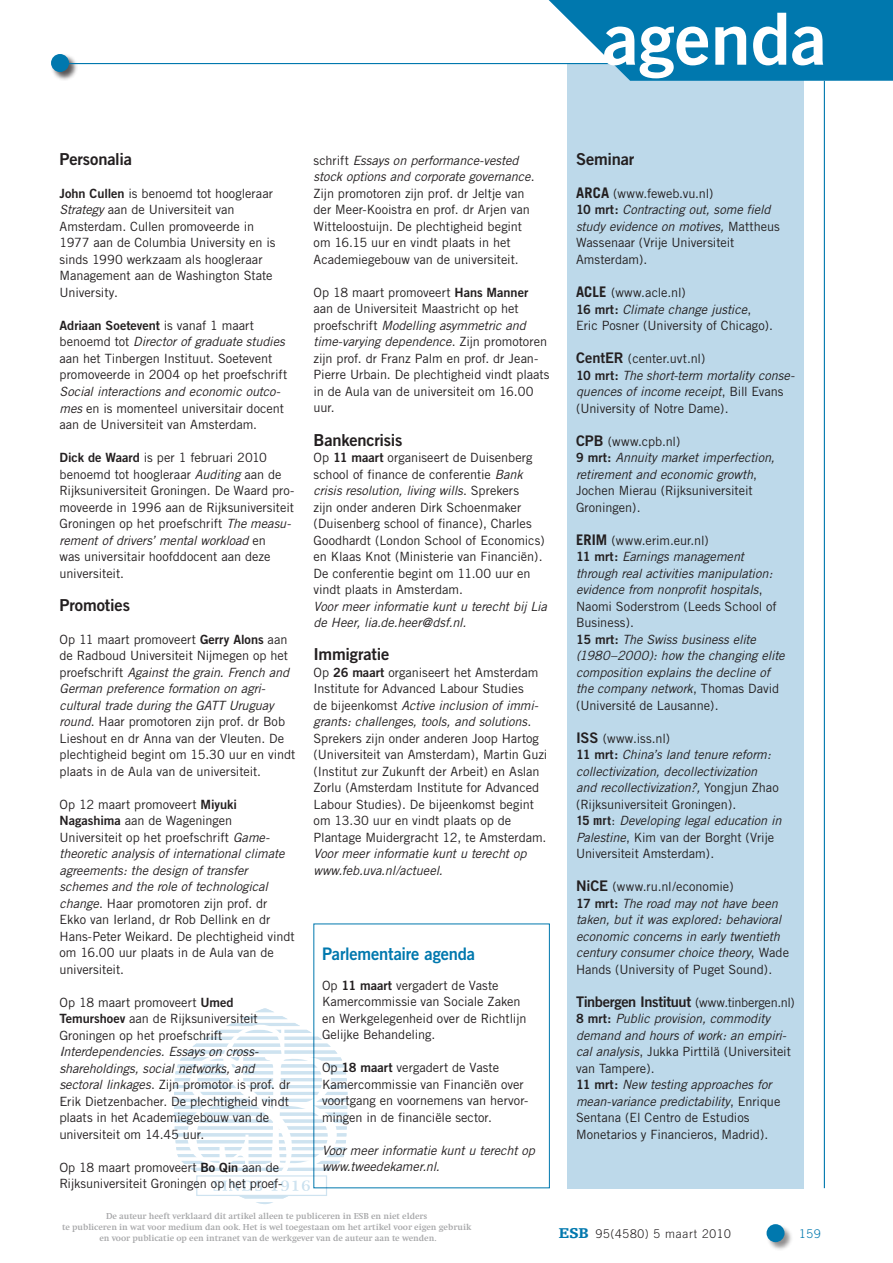
<style>
.page{position:relative;width:893px;height:1263px;background:#fff}
.page>*{position:absolute;margin:0;border:0;box-sizing:border-box;transform-origin:0 0}
.t1{font:72px "Trade Gothic Bold Two";color:#fff}
.t2{font:17.25px "Trade Gothic Bold Two";letter-spacing:-.015em;color:#0078ae;scale:.95 1}
.t3{font:16.5px "Trade Gothic Bold Two";letter-spacing:-.015em;color:#231f20}
.t4{font:14.7px "Trade Gothic Bold Two";letter-spacing:-.03em;color:#231f20}
.t5{font:700 14.7px "Trade Gothic";color:#231f20}
.t6{font:12.75px/16.5px "Trade Gothic";letter-spacing:-.005em;color:#231f20}
.t7{font:italic 12.75px/16.5px "Trade Gothic";letter-spacing:-.005em;color:#231f20}
.t8{font:12.75px "Trade Gothic Bold Two";color:#231f20}
.t9{font:300 12px "Trade Gothic";letter-spacing:.06em;color:#231f20}
.t10{font:300 12px "Trade Gothic";color:#0078ae}
.t11{font:700 9px/10.8px "Swift";color:#6c6d70;text-align:center}
.s1{font-family:"Trade Gothic Bold Two"}
.s2{font-style:italic}
.s3{font-family:"Trade Gothic"}
.s4{font-family:"Trade Gothic Bold Two";font-style:normal;font-size:14.7px}
.s5{font-style:normal}
.s6{font-family:"Trade Gothic Bold Two";font-style:normal}
.s7{font-family:"Trade Gothic Bold Two";font-size:14.7px}
.s8{font-weight:700;font-style:normal}
.s9{font-family:"Trade Gothic";font-size:12.75px}
.s10{font-family:"Egyptienne F";font-weight:900;font-size:15px;color:#0078ae}
</style>
<div class="page">
<div style="left:766px;top:1224px;width:27px;height:27px;background:#231f20;opacity:.5"></div>
<div style="left:766px;top:1224px;width:18px;height:18px;background:#0078ae;border-radius:50%"></div>
<div style="left:567px;top:63px;width:237px;height:1125px;background:#bdd9ea"></div>
<div style="left:51px;top:54px;width:27px;height:27px;background:#231f20;opacity:.75"></div>
<div style="left:51px;top:54px;width:18px;height:18px;background:#0078ae;border-radius:50%"></div>
<hr style="left:824px;top:81px;width:1px;height:1107px;background:#0078ae">
<hr style="left:69px;top:63px;width:554px;height:1px;background:#0078ae">
<svg style="left:549px;top:0;width:344px;height:81px;background:#1b86b6"></svg>
<div style="left:314px;top:924px;width:236px;height:264px;border:1px solid #0078ae"></div>
<svg style="left:174px;top:1008px;width:184px;height:196px"></svg>
<h1 class="t1" style="left:603px;top:-6px;width:226px">agenda</h1>
<p class="t3" style="left:60px;top:149px;width:74px">Personalia</p>
<p class="t6" style="left:60px;top:185px;width:217px"><span class="s1">John Cullen</span> is benoemd tot hoogleraar<br><span class="s2">Strategy</span> aan de Universiteit van<br>Amsterdam. Cullen promoveerde in<br>1977 aan de Columbia University en is sinds 1990 werkzaam als hoogleraar<br>Management aan de Washington State<br>University.</p>
<p class="t8" style="left:60px;top:317px;width:196px">Adriaan Soetevent <span class="s3">is vanaf 1 maart</span></p>
<p class="t6" style="left:60px;top:334px;width:229px">benoemd tot <span class="s2">Director of graduate studies </span>aan het Tinbergen Instituut. Soetevent promoveerde in 2004 op het proefschrift</p>
<p class="t6" style="left:60px;top:383px;width:226px"><span class="s2">Social interactions and economic outco&shy;mes</span> en is momenteel universitair docent aan de Universiteit van Amsterdam.</p>
<p class="t6" style="left:60px;top:449px;width:237px"><span class="s1">Dick de Waard</span> is per 1 februari 2010 benoemd tot hoogleraar <span class="s2">Auditing</span> aan de Rijksuniversiteit Groningen. De Waard pro&shy;moveerde in 1996 aan de Rijksuniversiteit Groningen op het proefschrift <span class="s2">The measu&shy;rement of drivers’ mental workload</span> en<br>was universitair hoofddocent aan deze universiteit.</p>
<p class="t3" style="left:60px;top:594px;width:72px">Promoties</p>
<p class="t6" style="left:60px;top:631px;width:237px">Op 11 maart promoveert <span class="s1">Gerry Alons</span> aan de Radboud Universiteit Nijmegen op het proefschrift <span class="s2">Against the grain. French and German preference formation on agri&shy;cultural trade during the GATT Uruguay round</span>. Haar promotoren zijn prof. dr Bob Lieshout en dr Anna van der Vleuten. De plechtigheid begint om 15.30 uur en vindt plaats in de Aula van de universiteit.</p>
<p class="t6" style="left:60px;top:796px;width:237px">Op 12 maart promoveert <span class="s1">Miyuki Nagashima</span> aan de Wageningen Universiteit op het proefschrift <span class="s2">Game&shy;theoretic analysis of international climate agreements: the design of transfer schemes and the role of technological change</span>. Haar promotoren zijn prof. dr Ekko van Ierland, dr Rob Dellink en dr Hans-Peter Weikard. De plechtigheid vindt om 16.00 uur plaats in de Aula van de universiteit.</p>
<p class="t6" style="left:60px;top:993px;width:200px">Op 18 maart promoveert <span class="s1">Umed<br>Temurshoev</span> aan de Rijksuniversiteit<br>Groningen op het proefschrift</p>
<p class="t6" style="left:60px;top:1043px;width:232px"><span class="s2">Interdependencies. Essays on cross&shy;shareholdings, social networks, and sectoral linkages</span>. Zijn promotor is prof. dr Erik Dietzenbacher. De plechtigheid vindt plaats in het Academiegebouw van de universiteit om 14.45 uur.</p>
<p class="t6" style="left:60px;top:1158px;width:224px">Op 18 maart promoveert <span class="s1">Bo Qin</span> aan de<br>Rijksuniversiteit Groningen op het proef-</p>
<p class="t6" style="left:314px;top:152px;width:223px">schrift <span class="s2">Essays on performance-vested stock options and corporate governance</span>.<br>Zijn promotoren zijn prof. dr Jeltje van der Meer-Kooistra en prof. dr Arjen van Witteloostuijn. De plechtigheid begint om 16.15 uur en vindt plaats in het Academiegebouw van de universiteit.</p>
<p class="t6" style="left:314px;top:284px;width:238px">Op 18 maart promoveert <span class="s1">Hans Manner </span>aan de Universiteit Maastricht op het proefschrift <span class="s2">Modelling asymmetric and time-varying dependence</span>. Zijn promotoren zijn prof. dr Franz Palm en prof. dr Jean-Pierre Urbain. De plechtigheid vindt plaats in de Aula van de universiteit om 16.00 uur.</p>
<p class="t3" style="left:314px;top:429px;width:90px">Bankencrisis</p>
<p class="t6" style="left:314px;top:449px;width:233px">Op <span class="s1">11 maart</span> organiseert de Duisenberg school of finance de conferentie <span class="s2">Bank crisis resolution, living wills</span>. Sprekers<br>zijn onder anderen Dirk Schoenmaker (Duisenberg school of finance), Charles Goodhardt (London School of Economics) en Klaas Knot (Ministerie van Financiën).<br>De conferentie begint om 11.00 uur en vindt plaats in Amsterdam.</p>
<p class="t7" style="left:314px;top:598px;width:235px">Voor meer informatie kunt u terecht bij Lia de Heer, lia.de.heer@dsf.nl.</p>
<p class="t3" style="left:314px;top:644px;width:77px">Immigratie</p>
<p class="t6" style="left:314px;top:664px;width:235px">Op <span class="s1">26 maart</span> organiseert het Amsterdam Institute for Advanced Labour Studies<br>de bijeenkomst <span class="s2">Active inclusion of immi&shy;grants: challenges, tools, and solutions</span>.<br>Sprekers zijn onder anderen Joop Hartog (Universiteit van Amsterdam), Martin Guzi (Institut zur Zukunft der Arbeit) en Aslan Zorlu (Amsterdam Institute for Advanced Labour Studies). De bijeenkomst begint om 13.30 uur en vindt plaats op de Plantage Muidergracht 12, te Amsterdam.</p>
<p class="t7" style="left:314px;top:845px;width:214px">Voor meer informatie kunt u terecht op www.feb.uva.nl/actueel.</p>
<h2 class="t2" style="left:322px;top:943px;width:162px">Parlementaire agenda</h2>
<p class="t6" style="left:322px;top:977px;width:206px">Op <span class="s1">11 maart</span> vergadert de Vaste<br>Kamercommissie van Sociale Zaken en Werkgelegenheid over de Richtlijn<br>Gelijke Behandeling.</p>
<p class="t6" style="left:322px;top:1059px;width:208px">Op <span class="s1">18 maart</span> vergadert de Vaste Kamercommissie van Financiën over voortgang en voornemens van hervor&shy;mingen in de financiële sector.</p>
<p class="t7" style="left:322px;top:1142px;width:214px">Voor meer informatie kunt u terecht op www.tweedekamer.nl.</p>
<p class="t11" style="left:62px;top:1211px;width:411px">De auteur heeft verklaard dit artikel alleen te publiceren in ESB en niet elders<br>te publiceren in wat voor medium dan ook. Het is wel toegestaan om het artikel voor eigen gebruik en voor publicatie op een intranet van de werkgever van de auteur aan te wenden.</p>
<p class="t3" style="left:576px;top:149px;width:60px">Seminar</p>
<p class="t5" style="left:576px;top:184px;width:10px">ARCA</p>
<p class="t6" style="left:576px;top:185px;width:205px;text-indent:37px">(www.feweb.vu.nl)<br><span class="s1">10 mrt:</span> <span class="s2">Contracting out, some field study evidence on motives,</span> Mattheus<br>Wassenaar (Vrije Universiteit<br>Amsterdam).</p>
<p class="t5" style="left:576px;top:283px;width:9px">ACLE</p>
<p class="t6" style="left:576px;top:284px;width:199px;text-indent:35px">(www.acle.nl)<br><span class="s1">16 mrt:</span> <span class="s2">Climate change justice</span>,<br>Eric Posner (University of Chicago).</p>
<p class="t7" style="left:576px;top:350px;width:220px"><span class="s4">CentER</span> <span class="s5">(center.uvt.nl)<br></span><span class="s6">10 mrt:</span> The short-term mortality conse&shy;quences of income receipt<span class="s5">, Bill Evans (University of Notre Dame).</span></p>
<p class="t6" style="left:576px;top:433px;width:200px"><span class="s7">CPB</span> (www.cpb.nl)<br><span class="s1">9 mrt:</span> <span class="s2">Annuity market imperfection, retirement and economic growth</span>,<br>Jochen Mierau (Rijksuniversiteit<br>Groningen).</p>
<p class="t5" style="left:576px;top:530px;width:9px">ERIM</p>
<p class="t7" style="left:576px;top:532px;width:210px;text-indent:36px"><span class="s5">(www.erim.eur.nl)<br></span><span class="s6">11 mrt:</span> Earnings management through real activities manipulation: evidence from nonprofit hospitals<span class="s5">,<br>Naomi Soderstrom (Leeds School of<br>Business).<br></span><span class="s6">15 mrt:</span> The Swiss business elite (1980–2000): how the changing elite composition explains the decline of the company network<span class="s5">, Thomas David (Université de Lausanne).</span></p>
<p class="t7" style="left:576px;top:730px;width:207px"><span class="s4">ISS</span> <span class="s5">(www.iss.nl)<br></span><span class="s6">11 mrt:</span> China’s land tenure reform: collectivization, decollectivization<br>and recollectivization?, <span class="s5">Yongjun Zhao (Rijksuniversiteit Groningen).<br></span><span class="s8">15 mrt</span><span class="s5">:</span> Developing legal education in Palestine<span class="s5">, Kim van der Borght (Vrije Universiteit Amsterdam).</span></p>
<p class="t7" style="left:576px;top:878px;width:215px"><span class="s4">NiCE</span> <span class="s5">(www.ru.nl/economie)<br></span><span class="s6">17 mrt:</span> The road may not have been taken, but it was explored: behavioral economic concerns in early twentieth century consumer choice theory<span class="s5">, Wade Hands (University of Puget Sound).</span></p>
<p class="t4" style="left:576px;top:992px;width:220px">Tinbergen Instituut <span class="s9">(www.tinbergen.nl)</span></p>
<p class="t7" style="left:576px;top:1010px;width:216px"><span class="s6">8 mrt:</span> Public provision, commodity demand and hours of work: an empiri&shy;cal analysis<span class="s5">, Jukka Pirttilä (Universiteit van Tampere).<br></span><span class="s6">11 mrt:</span> New testing approaches for mean-variance predictability<span class="s5">, Enrique Sentana (El Centro de Estudios Monetarios y Financieros, Madrid).</span></p>
<p class="t9" style="left:559px;top:1226px;width:174px"><span class="s10">ESB</span> 95(4580) 5 maart 2010</p>
<p class="t10" style="left:799px;top:1226px;width:23px">159</p>
</div>
